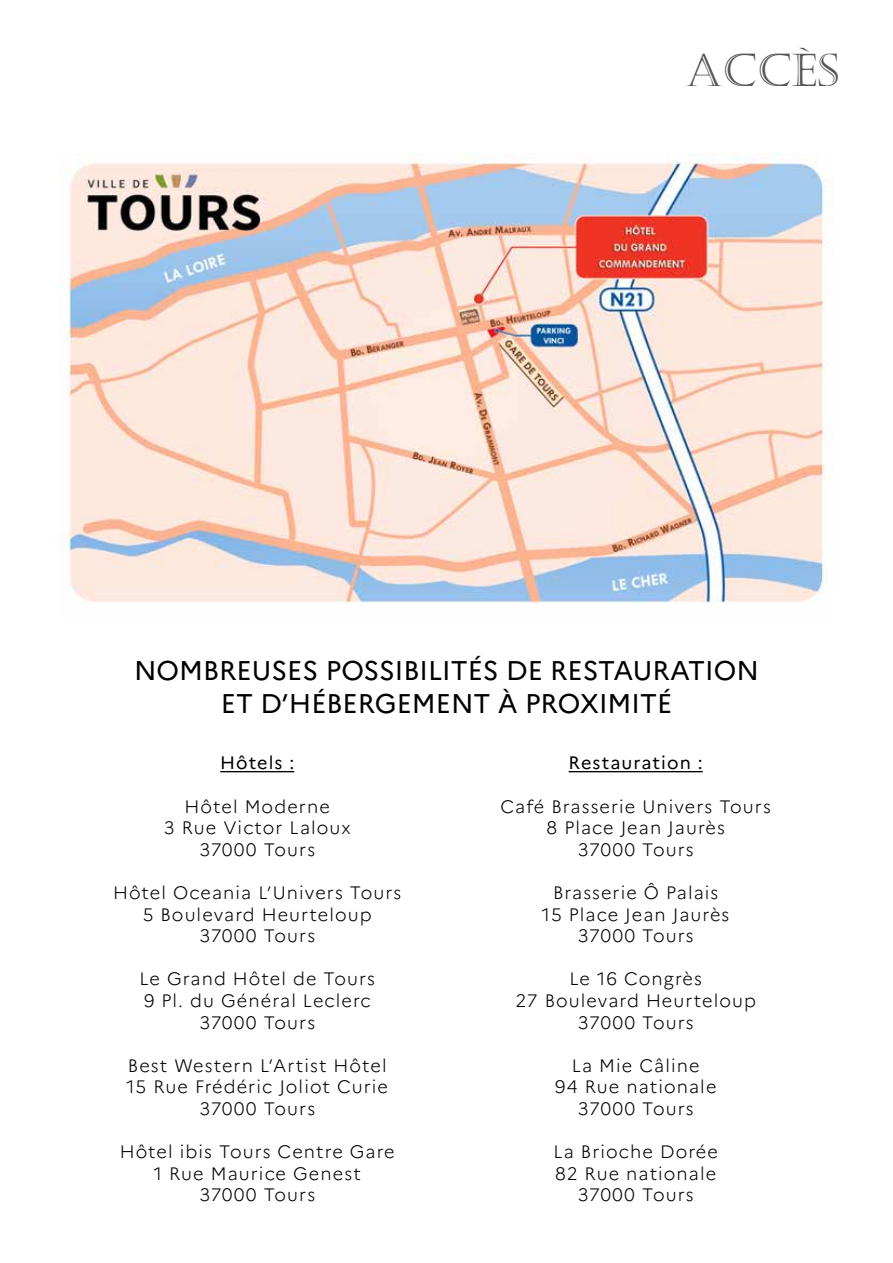
<style>
.page{position:relative;width:893px;height:1263px;background:#fff}
.page>*{position:absolute;margin:0;border:0;box-sizing:border-box;transform-origin:0 0}
.t1{font:45px "Castellar";color:#555658}
.t2{font:27px/32.4px "Marianne";color:#000;text-align:center}
.t3{font:300 18px/21.6px "Marianne";letter-spacing:.06em;color:#000;text-align:center}
.t4{font:18px "Marianne";letter-spacing:.06em;color:#000}
</style>
<div class="page">
<img style="left:59px;top:153px;width:774px;height:451px">
<hr style="left:220px;top:771px;width:74px;height:1px;background:#000">
<hr style="left:569px;top:771px;width:134px;height:1px;background:#000">
<h1 class="t1" style="left:686px;top:45px;width:152px">ACCèS</h1>
<h2 class="t2" style="left:134px;top:655px;width:626px">NOMBREUSES POSSIBILITÉS DE RESTAURATION<br>ET D’HÉBERGEMENT À PROXIMITÉ</h2>
<p class="t4" style="left:220px;top:752px;width:76px">Hôtels :</p>
<p class="t3" style="left:164px;top:795px;width:188px">Hôtel Moderne<br>3 Rue Victor Laloux<br>37000 Tours</p>
<p class="t3" style="left:113px;top:882px;width:290px">Hôtel Oceania L’Univers Tours<br>5 Boulevard Heurteloup<br>37000 Tours</p>
<p class="t3" style="left:139px;top:968px;width:237px">Le Grand Hôtel de Tours<br>9 Pl. du Général Leclerc<br>37000 Tours</p>
<p class="t3" style="left:126px;top:1054px;width:263px">Best Western L’Artist Hôtel<br>15 Rue Frédéric Joliot Curie<br>37000 Tours</p>
<p class="t3" style="left:120px;top:1141px;width:277px">Hôtel ibis Tours Centre Gare<br>1 Rue Maurice Genest<br>37000 Tours</p>
<p class="t4" style="left:569px;top:752px;width:136px">Restauration :</p>
<p class="t3" style="left:501px;top:795px;width:272px">Café Brasserie Univers Tours<br>8 Place Jean Jaurès<br>37000 Tours</p>
<p class="t3" style="left:542px;top:882px;width:189px">Brasserie Ô Palais<br>15 Place Jean Jaurès<br>37000 Tours</p>
<p class="t3" style="left:515px;top:968px;width:242px">Le 16 Congrès<br>27 Boulevard Heurteloup<br>37000 Tours</p>
<p class="t3" style="left:555px;top:1054px;width:163px">La Mie Câline<br>94 Rue nationale<br>37000 Tours</p>
<p class="t3" style="left:553px;top:1141px;width:166px">La Brioche Dorée<br>82 Rue nationale<br>37000 Tours</p>
</div>
